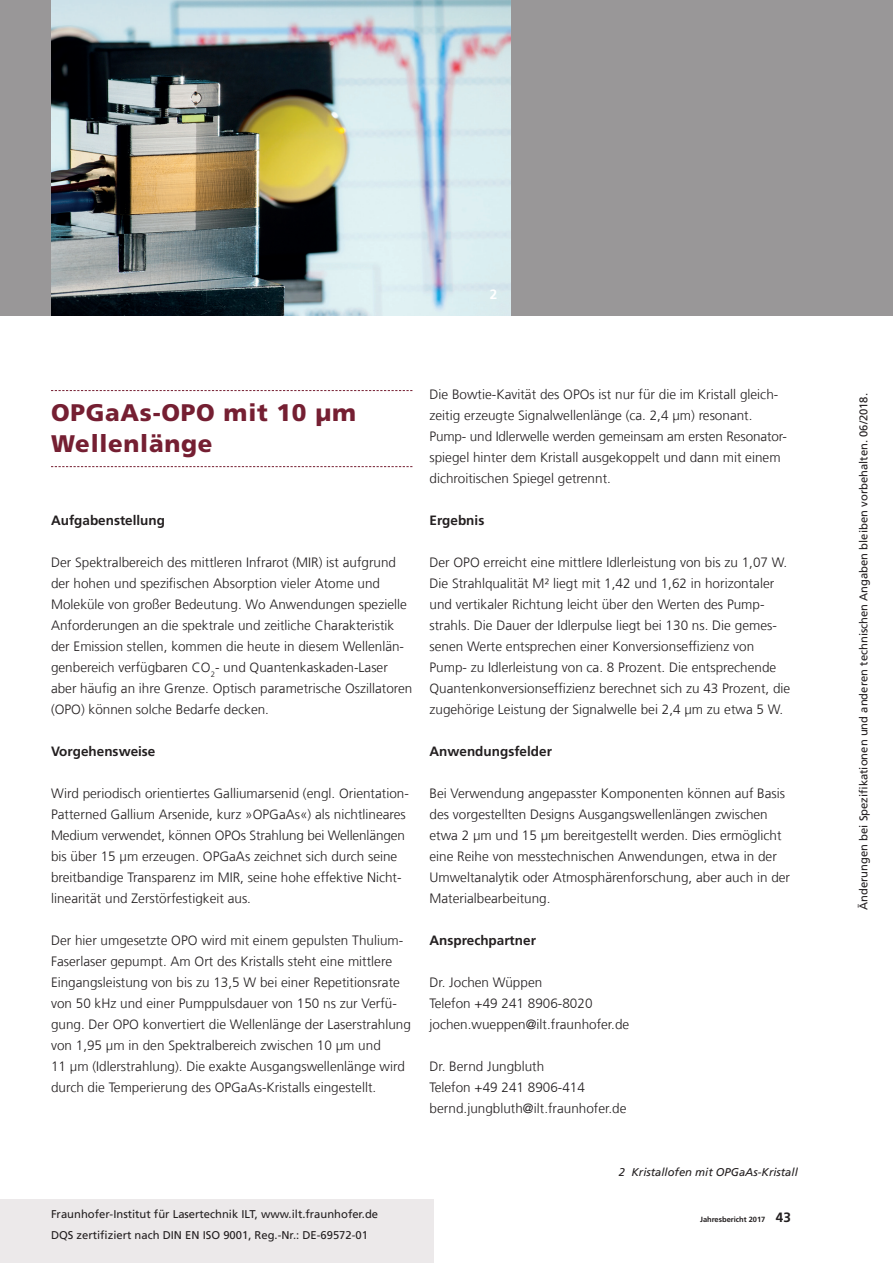
<style>
.page{position:relative;width:893px;height:1263px;background:#fff}
.page>*{position:absolute;margin:0;border:0;box-sizing:border-box;transform-origin:0 0}
.t1{font:900 24px/31.5px "Frutiger LT Com";letter-spacing:.03em;color:#751f32}
.t2{font:300 13.5px/21px "Frutiger LT Com";color:#231f20}
.t3{font:700 13.5px "Frutiger LT Com";color:#231f20}
.t4{font:700 13.5px "Frutiger LT Com";color:#fff}
.t5{font:11.25px/21px "Frutiger LT Com";color:#231f20}
.t6{font:italic 11.25px "Frutiger LT Com";color:#231f20}
.t7{font:700 7.5px "Frutiger LT Com";color:#231f20}
.s1{font-size:13.5px}
</style>
<div class="page">
<div style="left:0;top:1199px;width:434px;height:64px;background:#ece9ea"></div>
<div style="left:0;top:0;width:893px;height:315px;background:#999798"></div>
<svg style="left:51px;top:390px;width:361px;height:1px"></svg>
<svg style="left:51px;top:466px;width:361px;height:1px"></svg>
<img style="left:51px;top:0;width:459px;height:315px">
<p class="t4" style="left:490px;top:286px;width:9px">2</p>
<h1 class="t1" style="left:51px;top:397px;width:307px">OPGaAs-OPO mit 10 µm<br>Wellenlänge</h1>
<p class="t3" style="left:51px;top:512px;width:116px">Aufgabenstellung</p>
<p class="t2" style="left:51px;top:552px;width:363px">Der Spektralbereich des mittleren Infrarot (MIR) ist aufgrund der hohen und spezifischen Absorption vieler Atome und Moleküle von großer Bedeutung. Wo Anwendungen spezielle Anforderungen an die spektrale und zeitliche Charakteristik der Emission stellen, kommen die heute in diesem Wellenlän&shy;genbereich verfügbaren CO<sub>2</sub>- und Quantenkaskaden-Laser aber häufig an ihre Grenze. Optisch parametrische Oszillatoren (OPO) können solche Bedarfe decken.</p>
<p class="t3" style="left:51px;top:743px;width:106px">Vorgehensweise</p>
<p class="t2" style="left:51px;top:783px;width:359px">Wird periodisch orientiertes Galliumarsenid (engl. Orientation-Patterned Gallium Arsenide, kurz »OPGaAs«) als nichtlineares Medium verwendet, können OPOs Strahlung bei Wellenlängen bis über 15 µm erzeugen. OPGaAs zeichnet sich durch seine breitbandige Transparenz im MIR, seine hohe effektive Nicht&shy;linearität und Zerstörfestigkeit aus.</p>
<p class="t2" style="left:51px;top:930px;width:361px">Der hier umgesetzte OPO wird mit einem gepulsten Thulium-Faserlaser gepumpt. Am Ort des Kristalls steht eine mittlere Eingangsleistung von bis zu 13,5 W bei einer Repetitionsrate von 50 kHz und einer Pumppulsdauer von 150 ns zur Verfü&shy;gung. Der OPO konvertiert die Wellenlänge der Laserstrahlung von 1,95 µm in den Spektralbereich zwischen 10 µm und<br>11 µm (Idlerstrahlung). Die exakte Ausgangswellenlänge wird durch die Temperierung des OPGaAs-Kristalls eingestellt.</p>
<p class="t2" style="left:429px;top:384px;width:359px">Die Bowtie-Kavität des OPOs ist nur für die im Kristall gleich&shy;zeitig erzeugte Signalwellenlänge (ca. 2,4 µm) resonant.<br>Pump- und Idlerwelle werden gemeinsam am ersten Resonator&shy;spiegel hinter dem Kristall ausgekoppelt und dann mit einem dichroitischen Spiegel getrennt.</p>
<p class="t3" style="left:429px;top:513px;width:56px">Ergebnis</p>
<p class="t2" style="left:429px;top:552px;width:362px">Der OPO erreicht eine mittlere Idlerleistung von bis zu 1,07 W.<br>Die Strahlqualität M² liegt mit 1,42 und 1,62 in horizontaler und vertikaler Richtung leicht über den Werten des Pump&shy;strahls. Die Dauer der Idlerpulse liegt bei 130 ns. Die gemes&shy;senen Werte entsprechen einer Konversionseffizienz von Pump- zu Idlerleistung von ca. 8 Prozent. Die entsprechende Quantenkonversionseffizienz berechnet sich zu 43 Prozent, die zugehörige Leistung der Signalwelle bei 2,4 µm zu etwa 5 W.</p>
<p class="t3" style="left:429px;top:744px;width:124px">Anwendungsfelder</p>
<p class="t2" style="left:429px;top:783px;width:362px">Bei Verwendung angepasster Komponenten können auf Basis des vorgestellten Designs Ausgangswellenlängen zwischen etwa 2 µm und 15 µm bereitgestellt werden. Dies ermöglicht eine Reihe von messtechnischen Anwendungen, etwa in der Umweltanalytik oder Atmosphärenforschung, aber auch in der Materialbearbeitung.</p>
<p class="t3" style="left:429px;top:933px;width:108px">Ansprechpartner</p>
<p class="t2" style="left:429px;top:972px;width:201px">Dr. Jochen Wüppen<br>Telefon +49 241 8906-8020 jochen.wueppen@ilt.fraunhofer.de</p>
<p class="t2" style="left:429px;top:1056px;width:199px">Dr. Bernd Jungbluth<br>Telefon +49 241 8906-414 bernd.jungbluth@ilt.fraunhofer.de</p>
<p class="t5" style="left:51px;top:1204px;width:329px">Fraunhofer-Institut für Lasertechnik ILT, www.ilt.fraunhofer.de<br>DQS zertifiziert nach DIN EN ISO 9001, Reg.-Nr.: DE-69572-01</p>
<p class="t6" style="left:619px;top:1166px;width:181px">2 Kristallofen mit OPGaAs-Kristall</p>
<p class="t7" style="left:700px;top:1215px;width:92px">Jahresbericht 2017 <span class="s1">43</span></p>
<p class="t5" style="left:853px;top:910px;width:518px;rotate:-90deg">Änderungen bei Spezifikationen und anderen technischen Angaben bleiben vorbehalten. 06/2018.</p>
</div>
